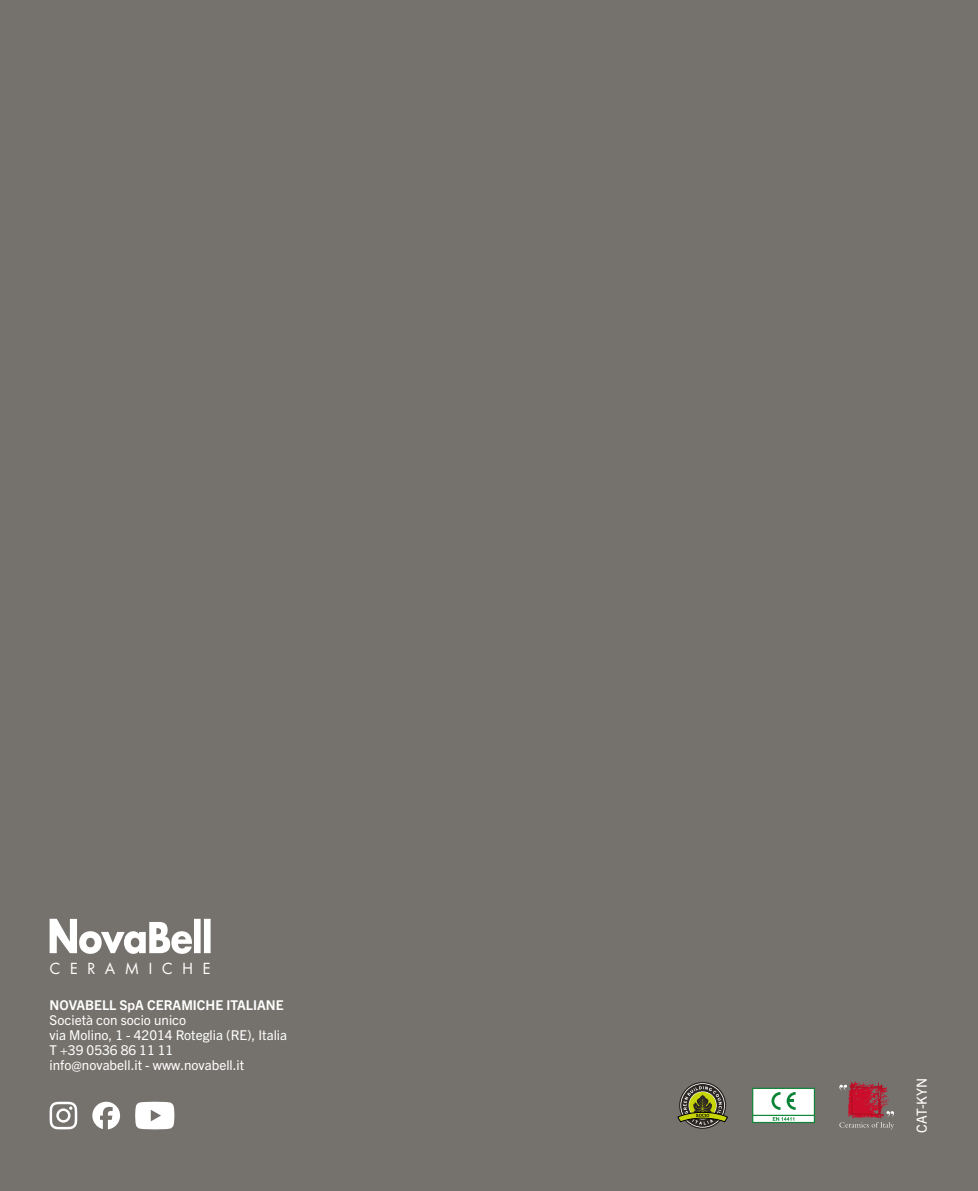
<style>
.page{position:relative;width:978px;height:1191px;background:#75726d}
.page>*{position:absolute;margin:0;border:0;box-sizing:border-box;transform-origin:0 0}
.t1{font:16.8px "Futura PT";letter-spacing:.555em;color:#fff}
.t2{font:13.95px "Trade Gothic Next LT Pro";color:#fff}
.t3{font:13.5px/15px "Trade Gothic Next LT Pro";color:#fff}
.t4{font:700 13.5px "Trade Gothic Next LT Pro";color:#fff}
</style>
<div class="page">
<svg style="left:839px;top:1081px;width:55px;height:48px"></svg>
<svg style="left:752px;top:1087px;width:63px;height:36px"></svg>
<svg style="left:753px;top:1088px;width:61px;height:34px;background:#d8ebdf"></svg>
<svg style="left:677px;top:1083px;width:51px;height:44px"></svg>
<svg style="left:50px;top:1101px;width:27px;height:28px"></svg>
<svg style="left:92px;top:1101px;width:28px;height:28px"></svg>
<svg style="left:135px;top:1101px;width:39px;height:28px"></svg>
<svg style="left:50px;top:918px;width:161px;height:36px"></svg>
<p class="t1" style="left:50px;top:958px;width:162px">CERAMICHE</p>
<p class="t4" style="left:50px;top:996px;width:235px">NOVABELL SpA CERAMICHE ITALIANE</p>
<p class="t3" style="left:50px;top:1012px;width:239px">Società con socio unico<br>via Molino, 1 - 42014 Roteglia (RE), Italia<br>T +39 0536 86 11 11<br>info@novabell.it - www.novabell.it</p>
<p class="t2" style="left:912px;top:1133px;width:57px;rotate:-90deg">CAT-KYN</p>
</div>
